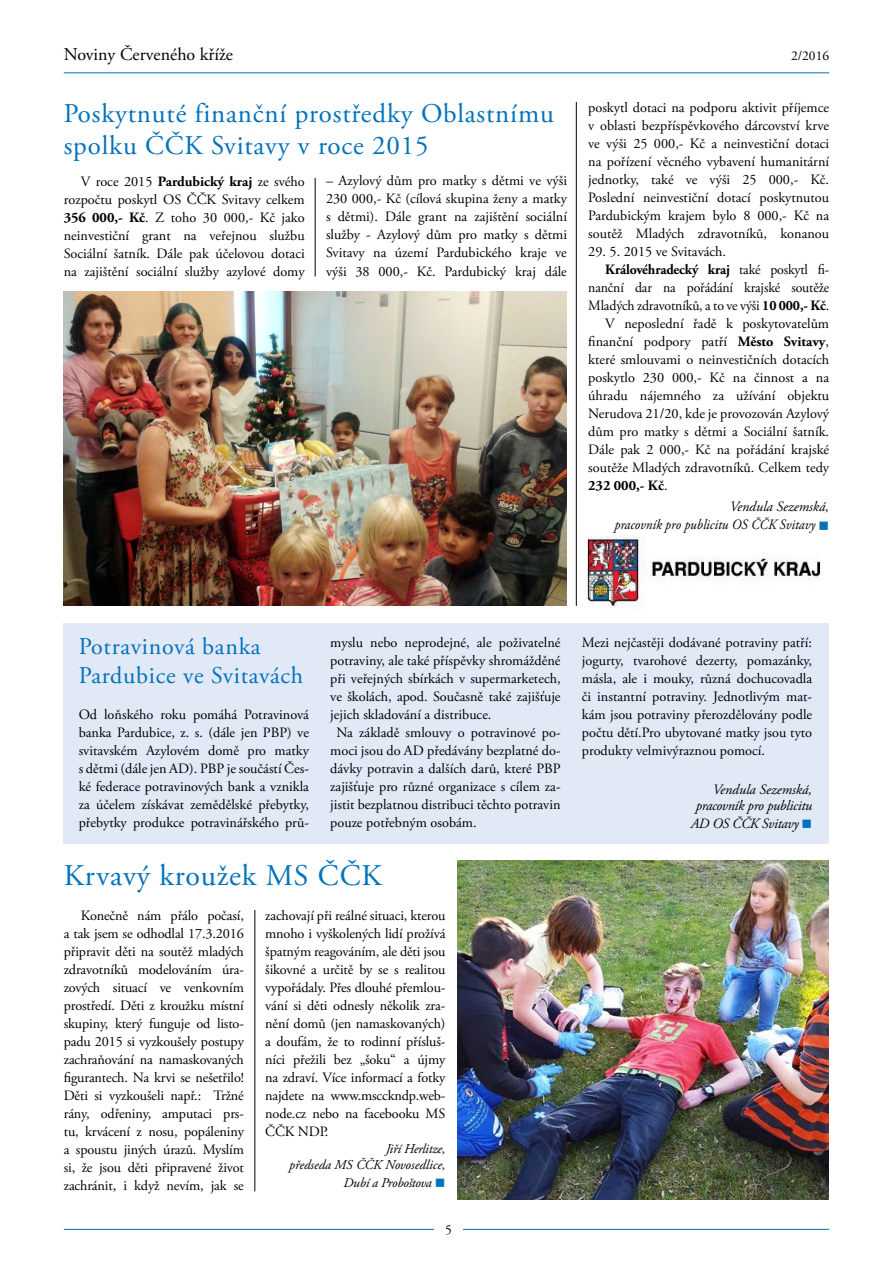
<style>
.page{position:relative;width:893px;height:1263px;background:#fff}
.page>*{position:absolute;margin:0;border:0;box-sizing:border-box;transform-origin:0 0}
.t1{font:30px "Adobe Garamond Pro";letter-spacing:.03em;color:#0072bc}
.t2{font:27px/32.4px "Adobe Garamond Pro";letter-spacing:.03em;color:#0072bc}
.t3{font:24px/28.5px "Adobe Garamond Pro";letter-spacing:.03em;color:#0072bc}
.t4{font:18px "Adobe Garamond Pro";color:#000}
.t5{font:14.25px/18px "Adobe Garamond Pro";color:#000;text-align:justify}
.t6{font:italic 14.25px/16.2px "Adobe Garamond Pro";letter-spacing:-.02em;color:#000;text-align:right}
.t7{font:italic 14.25px/18px "Adobe Garamond Pro";color:#000;text-align:right}
.t8{font:700 14.25px "Adobe Garamond Pro";letter-spacing:-.01em;color:#000}
.t9{font:italic 13.5px/16.2px "Adobe Garamond Pro";letter-spacing:-.02em;color:#000;text-align:right}
.t10{font:13.5px "Adobe Garamond Pro";color:#000}
.s1{font-weight:700}
.s2{font-weight:400}
.s3{color:#0072bc}
</style>
<div class="page">
<hr style="left:64px;top:72px;width:765px;height:1px;background:#0072bc">
<hr style="left:64px;top:1229px;width:765px;height:1px;background:#0072bc">
<div style="left:434px;top:1217px;width:29px;height:25px;background:#fff"></div>
<img style="left:587px;top:536px;width:234px;height:73px">
<img style="left:64px;top:291px;width:503px;height:315px">
<div style="left:64px;top:623px;width:765px;height:220px;background:#e1e8f6"></div>
<img style="left:457px;top:861px;width:371px;height:338px">
<hr style="left:576px;top:102px;width:1px;height:504px;background:#000">
<hr style="left:315px;top:178px;width:1px;height:98px;background:#000">
<hr style="left:255px;top:910px;width:1px;height:281px;background:#000">
<p class="t4" style="left:64px;top:43px;width:171px">Noviny Červeného kříže</p>
<p class="t10" style="left:791px;top:47px;width:40px">2/2016</p>
<h2 class="t2" style="left:64px;top:98px;width:492px">Poskytnuté finanční prostředky Oblastnímu spolku ČČK Svitavy v roce 2015</h2>
<p class="t5" style="left:64px;top:172px;width:242px;text-indent:17px">V roce 2015 <span class="s1">Pardubický kraj</span> ze svého rozpočtu poskytl OS ČČK Svitavy celkem <span class="s1">356 000,- Kč</span>. Z toho 30 000,- Kč jako neinvestiční grant na veřejnou službu Sociální šatník. Dále pak účelovou dotaci na zajištění sociální služby azylové domy</p>
<p class="t5" style="left:326px;top:172px;width:242px">– Azylový dům pro matky s dětmi ve výši 230 000,- Kč (cílová skupina ženy a matky s dětmi). Dále grant na zajištění sociální služby - Azylový dům pro matky s dětmi Svitavy na území Pardubického kraje ve výši 38 000,- Kč. Pardubický kraj dále</p>
<p class="t5" style="left:588px;top:99px;width:242px">poskytl dotaci na podporu aktivit příjemce v oblasti bezpříspěvkového dárcovství krve ve výši 25 000,- Kč a neinvestiční dotaci na pořízení věcného vybavení humanitární jednotky, také ve výši 25 000,- Kč.<br>Poslední neinvestiční dotací poskytnutou Pardubickým krajem bylo 8 000,- Kč na soutěž Mladých zdravotníků, konanou</p>
<p class="t5" style="left:588px;top:243px;width:139px">29. 5. 2015 ve Svitavách.</p>
<p class="t8" style="left:605px;top:262px;width:225px">Královéhradecký kraj <span class="s2">také poskytl fi-</span></p>
<p class="t5" style="left:588px;top:279px;width:242px">nanční dar na pořádání krajské soutěže</p>
<p class="t5" style="left:588px;top:297px;width:242px">Mladých zdravotníků, a to ve výši <span class="s1">10 000,- Kč</span>.</p>
<p class="t5" style="left:605px;top:315px;width:225px">V neposlední řadě k poskytovatelům</p>
<p class="t5" style="left:588px;top:333px;width:242px">finanční podpory patří <span class="s1">Město Svitavy</span>,</p>
<p class="t5" style="left:588px;top:351px;width:242px">které smlouvami o neinvestičních dotacích</p>
<p class="t5" style="left:588px;top:369px;width:242px">poskytlo 230 000,- Kč na činnost a na</p>
<p class="t5" style="left:588px;top:387px;width:242px">úhradu nájemného za užívání objektu</p>
<p class="t5" style="left:588px;top:405px;width:242px">Nerudova 21/20, kde je provozován Azylový</p>
<p class="t5" style="left:588px;top:423px;width:242px">dům pro matky s dětmi a Sociální šatník.</p>
<p class="t5" style="left:588px;top:441px;width:242px">Dále pak 2 000,- Kč na pořádání krajské</p>
<p class="t5" style="left:588px;top:459px;width:242px">soutěže Mladých zdravotníků. Celkem tedy</p>
<p class="t8" style="left:588px;top:478px;width:81px">232 000,- Kč<span class="s2">.</span></p>
<p class="t7" style="left:614px;top:498px;width:216px">Vendula Sezemská,<br>pracovník pro publicitu OS ČČK Svitavy <span class="s3">■</span></p>
<h3 class="t3" style="left:79px;top:633px;width:226px">Potravinová banka<br>Pardubice ve Svitavách</h3>
<p class="t5" style="left:79px;top:706px;width:232px">Od loňského roku pomáhá Potravinová banka Pardubice, z. s. (dále jen PBP) ve svitavském Azylovém domě pro matky s dětmi (dále jen AD). PBP je součástí Čes&shy;ké federace potravinových bank a vznikla za účelem získávat zemědělské přebytky, přebytky produkce potravinářského prů-</p>
<p class="t5" style="left:330px;top:634px;width:232px">myslu nebo neprodejné, ale poživatelné</p>
<p class="t5" style="left:330px;top:652px;width:232px">potraviny, ale také příspěvky shromážděné</p>
<p class="t5" style="left:330px;top:670px;width:232px">při veřejných sbírkách v supermarketech,</p>
<p class="t5" style="left:330px;top:688px;width:232px">ve školách, apod. Současně také zajišťuje</p>
<p class="t5" style="left:330px;top:706px;width:163px">jejich skladování a distribuce.</p>
<p class="t5" style="left:336px;top:724px;width:226px">Na základě smlouvy o potravinové po-</p>
<p class="t5" style="left:330px;top:742px;width:232px">moci jsou do AD předávány bezplatné do-</p>
<p class="t5" style="left:330px;top:760px;width:232px">dávky potravin a dalších darů, které PBP</p>
<p class="t5" style="left:330px;top:778px;width:232px">zajišťuje pro různé organizace s cílem za-</p>
<p class="t5" style="left:330px;top:796px;width:232px">jistit bezplatnou distribuci těchto potravin</p>
<p class="t5" style="left:330px;top:814px;width:148px">pouze potřebným osobám.</p>
<h1 class="t1" style="left:64px;top:858px;width:319px">Krvavý kroužek MS ČČK</h1>
<p class="t5" style="left:64px;top:907px;width:182px;text-indent:17px">Konečně nám přálo počasí, a tak jsem se odhodlal 17.3.2016 připravit děti na soutěž mladých zdravotníků modelováním úra&shy;zových situací ve venkovním prostředí. Děti z kroužku místní skupiny, který funguje od listo&shy;padu 2015 si vyzkoušely postupy zachraňování na namaskovaných figurantech. Na krvi se nešetřilo!<br>Děti si vyzkoušeli např.: Tržné rány, odřeniny, amputaci prs&shy;tu, krvácení z nosu, popáleniny a spoustu jiných úrazů. Myslím si, že jsou děti připravené život zachránit, i když nevím, jak se</p>
<p class="t5" style="left:265px;top:907px;width:182px">zachovají při reálné situaci, kterou mnoho i vyškolených lidí prožívá špatným reagováním, ale děti jsou šikovné a určitě by se s realitou vypořádaly. Přes dlouhé přemlou&shy;vání si děti odnesly několik zra&shy;nění domů (jen namaskovaných) a doufám, že to rodinní přísluš&shy;níci přežili bez „šoku“ a újmy na zdraví. Více informací a fotky najdete na www.mscckndp.web&shy;node.cz nebo na facebooku MS ČČK NDP.</p>
<p class="t9" style="left:289px;top:1140px;width:158px">Jiří Herlitze,<br>předseda MS ČČK Novosedlice,</p>
<p class="t9" style="left:344px;top:1175px;width:103px">Dubí a Proboštova <span class="s3">■</span></p>
<p class="t10" style="left:445px;top:1222px;width:8px">5</p>
<p class="t5" style="left:582px;top:634px;width:232px">Mezi nejčastěji dodávané potraviny patří: jogurty, tvarohové dezerty, pomazánky, másla, ale i mouky, různá dochucovadla či instantní potraviny. Jednotlivým mat&shy;kám jsou potraviny přerozdělovány podle počtu dětí.Pro ubytované matky jsou tyto produkty velmivýraznou pomocí.</p>
<p class="t6" style="left:696px;top:781px;width:118px">Vendula Sezemská, pracovník pro publicitu</p>
<p class="t6" style="left:691px;top:815px;width:123px">AD OS ČČK Svitavy <span class="s3">■</span></p>
</div>
